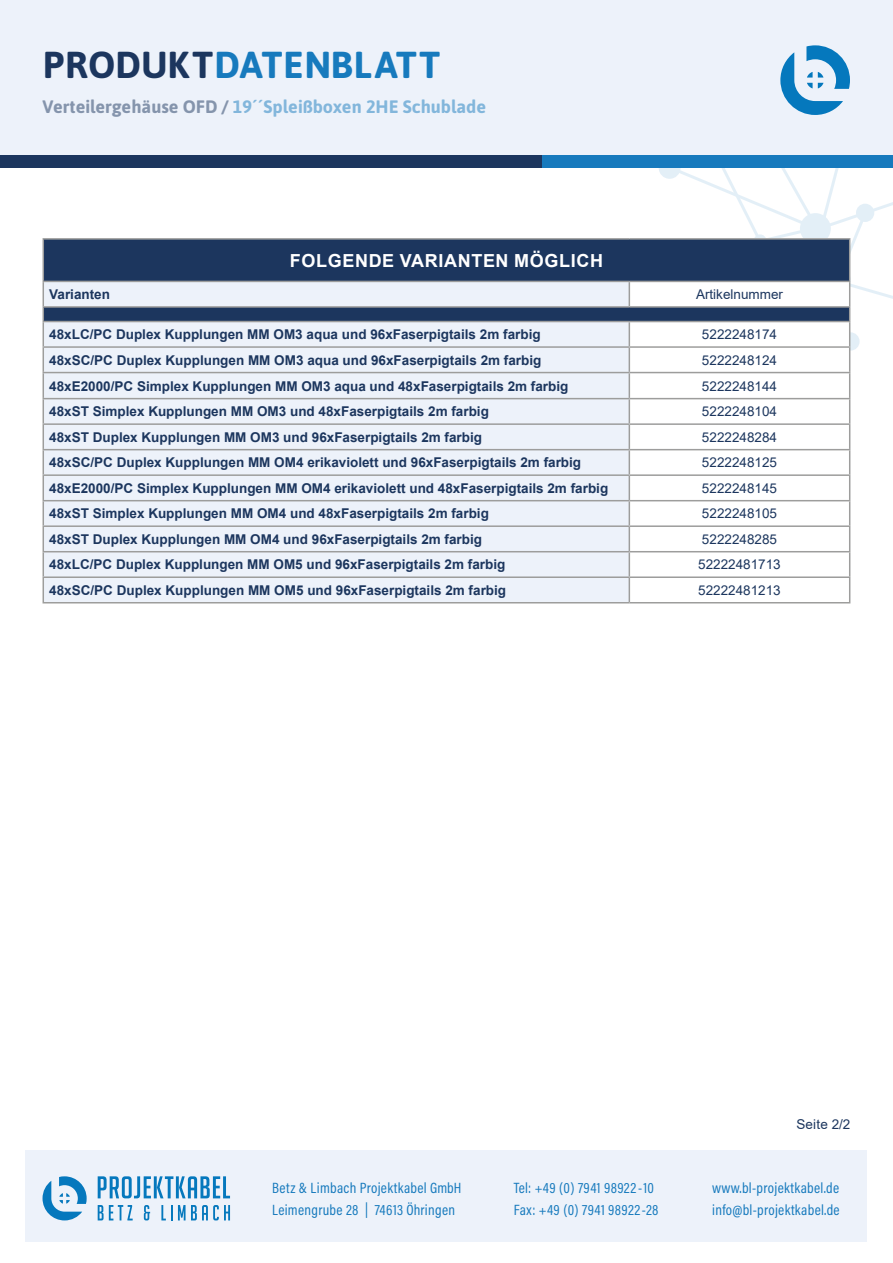
<style>
.page{position:relative;width:893px;height:1263px;background:#fff}
.page>*{position:absolute;margin:0;border:0;box-sizing:border-box;transform-origin:0 0}
.t1{font:700 37.5px "Asap";letter-spacing:.01em;color:#177abd}
.t2{font:700 18px "Asap";color:#177abd}
.t3{font:700 18px "Arial";letter-spacing:.035em;color:#fff}
.t4{font:15px/22.5px "Acumin Pro Cond";letter-spacing:.02em;color:#177abd}
.t5{font:700 13.5px "Arial";color:#1c365e}
.t6{font:13.5px "Arial";color:#1c365e}
.s1{color:#1c365e}
</style>
<div class="page">
<div style="left:0;top:0;width:893px;height:165px;background:#edf2fa"></div>
<div style="left:26px;top:1150px;width:841px;height:92px;background:#edf2fa"></div>
<svg style="left:43px;top:1176px;width:44px;height:44px"></svg>
<svg style="left:98px;top:1176px;width:132px;height:22px"></svg>
<svg style="left:98px;top:1205px;width:35px;height:15px"></svg>
<svg style="left:144px;top:1205px;width:6px;height:15px"></svg>
<svg style="left:161px;top:1205px;width:11px;height:15px"></svg>
<svg style="left:178px;top:1205px;width:52px;height:15px"></svg>
<svg style="left:780px;top:45px;width:70px;height:70px"></svg>
<div style="left:0;top:155px;width:694px;height:13px;background:#1c365e"></div>
<div style="left:542px;top:155px;width:351px;height:13px;background:#177abd"></div>
<div style="left:44px;top:240px;width:606px;height:81px;background:#1c365e"></div>
<svg style="left:44px;top:282px;width:585px;height:320px;fill:#edf2fa"></svg>
<hr style="left:43px;top:238px;width:586px;height:2px;background:#9d9d9c">
<hr style="left:43px;top:240px;width:1px;height:41px;background:#9d9d9c">
<hr style="left:629px;top:238px;width:221px;height:2px;background:#9d9d9c">
<hr style="left:43px;top:281px;width:586px;height:1px;background:#9d9d9c">
<hr style="left:629px;top:281px;width:221px;height:1px;background:#9d9d9c">
<svg style="left:629px;top:282px;width:1px;height:24px"></svg>
<hr style="left:43px;top:306px;width:586px;height:2px;background:#9d9d9c">
<hr style="left:629px;top:306px;width:221px;height:2px;background:#9d9d9c">
<hr style="left:43px;top:321px;width:586px;height:1px;background:#9d9d9c">
<hr style="left:629px;top:321px;width:221px;height:1px;background:#9d9d9c">
<hr style="left:43px;top:346px;width:586px;height:2px;background:#9d9d9c">
<hr style="left:629px;top:346px;width:221px;height:2px;background:#9d9d9c">
<hr style="left:43px;top:372px;width:586px;height:1px;background:#9d9d9c">
<hr style="left:629px;top:372px;width:221px;height:1px;background:#9d9d9c">
<hr style="left:43px;top:398px;width:586px;height:1px;background:#9d9d9c">
<hr style="left:629px;top:398px;width:221px;height:1px;background:#9d9d9c">
<hr style="left:43px;top:423px;width:586px;height:2px;background:#9d9d9c">
<hr style="left:629px;top:423px;width:221px;height:2px;background:#9d9d9c">
<hr style="left:43px;top:449px;width:586px;height:1px;background:#9d9d9c">
<hr style="left:629px;top:449px;width:221px;height:1px;background:#9d9d9c">
<hr style="left:43px;top:474px;width:586px;height:2px;background:#9d9d9c">
<hr style="left:629px;top:474px;width:221px;height:2px;background:#9d9d9c">
<hr style="left:43px;top:500px;width:586px;height:1px;background:#9d9d9c">
<hr style="left:629px;top:500px;width:221px;height:1px;background:#9d9d9c">
<hr style="left:43px;top:525px;width:586px;height:2px;background:#9d9d9c">
<hr style="left:629px;top:525px;width:221px;height:2px;background:#9d9d9c">
<hr style="left:43px;top:551px;width:586px;height:1px;background:#9d9d9c">
<hr style="left:629px;top:551px;width:221px;height:1px;background:#9d9d9c">
<hr style="left:43px;top:576px;width:586px;height:2px;background:#9d9d9c">
<svg style="left:43px;top:282px;width:1px;height:320px"></svg>
<hr style="left:629px;top:576px;width:221px;height:2px;background:#9d9d9c">
<svg style="left:629px;top:322px;width:1px;height:280px"></svg>
<svg style="left:650px;top:168px;width:243px;height:434px"></svg>
<hr style="left:43px;top:602px;width:586px;height:1px;background:#9d9d9c">
<hr style="left:629px;top:602px;width:221px;height:1px;background:#9d9d9c">
<h1 class="t1" style="left:43px;top:38px;width:399px"><span class="s1">PRODUKT</span>DATENBLATT</h1>
<h2 class="t2" style="left:43px;top:93px;width:445px"><span class="s1">Verteilergehäuse OFD /</span> 19´´Spleißboxen 2HE Schublade</h2>
<h2 class="t3" style="left:290px;top:248px;width:315px">FOLGENDE VARIANTEN MÖGLICH</h2>
<p class="t5" style="left:49px;top:285px;width:62px">Varianten</p>
<p class="t6" style="left:696px;top:285px;width:89px">Artikelnummer</p>
<p class="t5" style="left:49px;top:325px;width:493px">48xLC/PC Duplex Kupplungen MM OM3 aqua und 96xFaserpigtails 2m farbig</p>
<p class="t6" style="left:702px;top:325px;width:77px">5222248174</p>
<p class="t5" style="left:49px;top:350px;width:494px">48xSC/PC Duplex Kupplungen MM OM3 aqua und 96xFaserpigtails 2m farbig</p>
<p class="t6" style="left:702px;top:351px;width:77px">5222248124</p>
<p class="t5" style="left:49px;top:376px;width:521px">48xE2000/PC Simplex Kupplungen MM OM3 aqua und 48xFaserpigtails 2m farbig</p>
<p class="t6" style="left:702px;top:376px;width:77px">5222248144</p>
<p class="t5" style="left:49px;top:402px;width:441px">48xST Simplex Kupplungen MM OM3 und 48xFaserpigtails 2m farbig</p>
<p class="t6" style="left:702px;top:402px;width:77px">5222248104</p>
<p class="t5" style="left:49px;top:428px;width:434px">48xST Duplex Kupplungen MM OM3 und 96xFaserpigtails 2m farbig</p>
<p class="t6" style="left:702px;top:428px;width:77px">5222248284</p>
<p class="t5" style="left:49px;top:453px;width:533px">48xSC/PC Duplex Kupplungen MM OM4 erikaviolett und 96xFaserpigtails 2m farbig</p>
<p class="t6" style="left:702px;top:453px;width:77px">5222248125</p>
<p class="t5" style="left:49px;top:479px;width:560px">48xE2000/PC Simplex Kupplungen MM OM4 erikaviolett und 48xFaserpigtails 2m farbig</p>
<p class="t6" style="left:702px;top:479px;width:77px">5222248145</p>
<p class="t5" style="left:49px;top:504px;width:441px">48xST Simplex Kupplungen MM OM4 und 48xFaserpigtails 2m farbig</p>
<p class="t6" style="left:702px;top:504px;width:77px">5222248105</p>
<p class="t5" style="left:49px;top:530px;width:434px">48xST Duplex Kupplungen MM OM4 und 96xFaserpigtails 2m farbig</p>
<p class="t6" style="left:702px;top:530px;width:77px">5222248285</p>
<p class="t5" style="left:49px;top:555px;width:458px">48xLC/PC Duplex Kupplungen MM OM5 und 96xFaserpigtails 2m farbig</p>
<p class="t6" style="left:698px;top:555px;width:84px">52222481713</p>
<p class="t5" style="left:49px;top:581px;width:458px">48xSC/PC Duplex Kupplungen MM OM5 und 96xFaserpigtails 2m farbig</p>
<p class="t6" style="left:698px;top:581px;width:84px">52222481213</p>
<p class="t6" style="left:796px;top:1115px;width:55px">Seite 2/2</p>
<p class="t4" style="left:514px;top:1176px;width:146px">Tel: +49 (0) 7941 98922-10<br>Fax: +49 (0) 7941 98922-28</p>
<p class="t4" style="left:272px;top:1176px;width:191px">Betz &amp; Limbach Projektkabel GmbH<br>Leimengrube 28 | 74613 Öhringen</p>
<p class="t4" style="left:712px;top:1176px;width:129px">www.bl-projektkabel.de info@bl-projektkabel.de</p>
</div>
